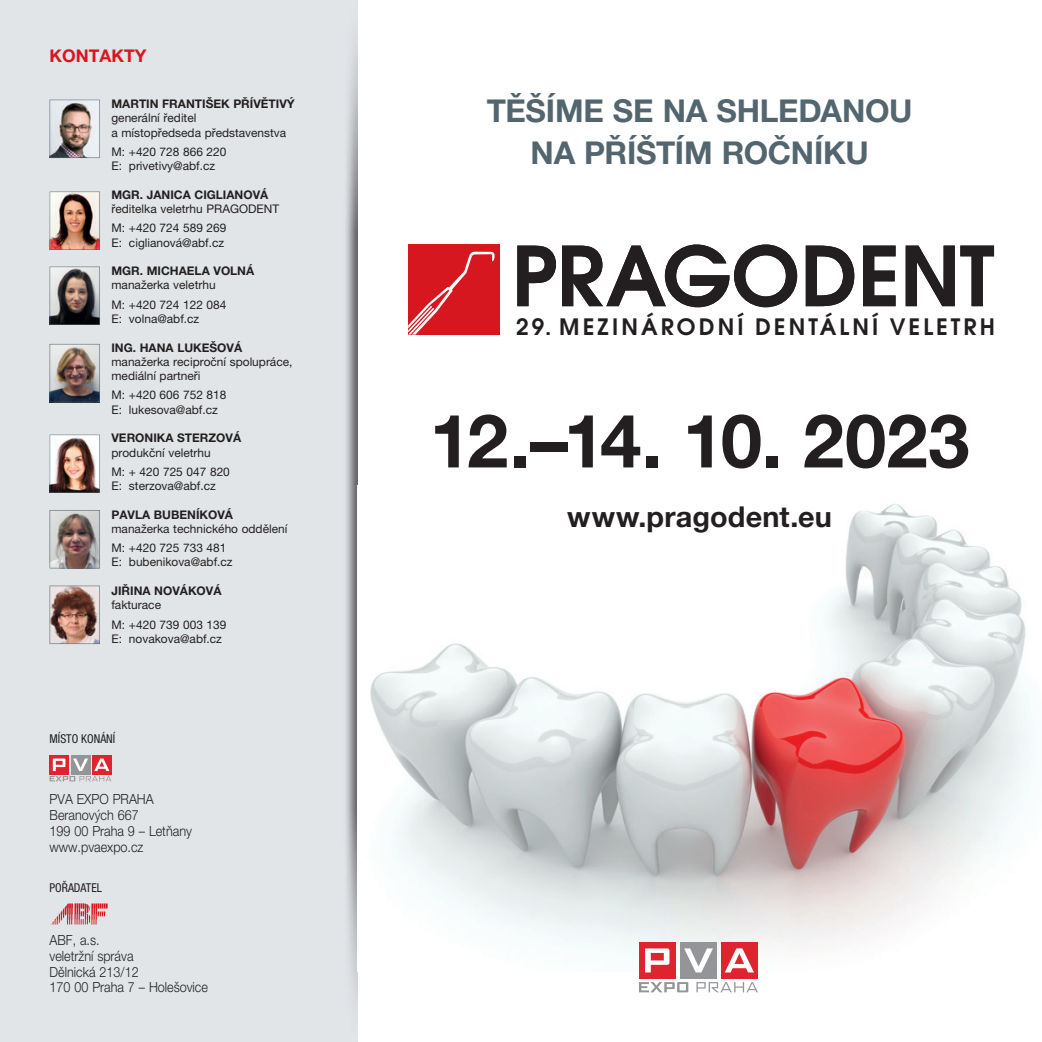
<style>
.page{position:relative;width:1042px;height:1042px;background:#fff}
.page>*{position:absolute;margin:0;border:0;box-sizing:border-box;transform-origin:0 0}
.t1{font:700 74.2px "Helvetica Neue LT Pro";letter-spacing:-.02em;color:#231f20}
.t2{font:700 31.5px/42px "Helvetica Neue LT Pro";letter-spacing:-.01em;color:#53656e;text-align:center}
.t3{font:700 28.88px "Helvetica Neue LT Pro";letter-spacing:.005em;color:#231f20}
.t4{font:22.57px "Avant Gar Got Itc LOT Dem";letter-spacing:.135em;color:#231f20}
.t5{font:700 17.5px "Helvetica Neue LT Pro";color:#d7171f}
.t6{font:300 14px/15.8px "Helvetica Neue LT Pro";color:#231f20;scale:.9 1}
.t7{font:condensed 12.25px "Helvetica Neue LT Pro";color:#231f20}
.t8{font:11.9px/19.2px "Helvetica Neue LT Pro";color:#231f20}
.t9{font:700 11.9px "Helvetica Neue LT Pro";color:#231f20}
</style>
<div class="page">
<img style="left:334px;top:0;width:23px;height:1042px">
<div style="left:0;top:0;width:334px;height:1042px;background:#e1e5e7"></div>
<svg style="left:51px;top:903px;width:57px;height:21px"></svg>
<img style="left:50px;top:100px;width:50px;height:58px">
<img style="left:50px;top:191px;width:50px;height:59px">
<svg style="left:50px;top:267px;width:50px;height:58px"></svg>
<img style="left:50px;top:344px;width:50px;height:58px">
<img style="left:50px;top:434px;width:50px;height:59px">
<svg style="left:50px;top:510px;width:50px;height:58px;background:#9d8f8b"></svg>
<svg style="left:50px;top:586px;width:50px;height:58px"></svg>
<div style="left:50px;top:755px;width:19px;height:19px;background:#de242f"></div>
<div style="left:71px;top:755px;width:19px;height:19px;background:#939598"></div>
<div style="left:92px;top:755px;width:19px;height:19px;background:#de242f"></div>
<svg style="left:50px;top:758px;width:61px;height:23px"></svg>
<img style="left:370px;top:504px;width:666px;height:452px">
<div style="left:639px;top:942px;width:37px;height:37px;background:#de242f"></div>
<div style="left:680px;top:942px;width:37px;height:37px;background:#939598"></div>
<div style="left:721px;top:942px;width:37px;height:37px;background:#de242f"></div>
<svg style="left:645px;top:948px;width:24px;height:24px"></svg>
<svg style="left:684px;top:948px;width:29px;height:24px"></svg>
<svg style="left:725px;top:948px;width:29px;height:24px"></svg>
<svg style="left:639px;top:982px;width:119px;height:10px"></svg>
<svg style="left:517px;top:244px;width:477px;height:63px"></svg>
<div style="left:408px;top:244px;width:92px;height:91px;background:#d7171f"></div>
<svg style="left:408px;top:251px;width:87px;height:84px"></svg>
<h3 class="t5" style="left:50px;top:45px;width:98px">KONTAKTY</h3>
<p class="t9" style="left:111px;top:97px;width:185px">MARTIN FRANTIŠEK PŘÍVĚTIVÝ</p>
<p class="t8" style="left:111px;top:111px;width:176px;line-height:14.3px">generální ředitel<br>a místopředseda představenstva</p>
<p class="t8" style="left:111px;top:144px;width:116px;line-height:14.3px">M: +420 728 866 220<br>E: privetivy@abf.cz</p>
<p class="t9" style="left:111px;top:187px;width:158px">MGR. JANICA CIGLIANOVÁ</p>
<p class="t8" style="left:111px;top:199px;width:169px">ředitelka veletrhu PRAGODENT<br>M: +420 724 589 269</p>
<p class="t8" style="left:111px;top:233px;width:114px">E: ciglianová@abf.cz</p>
<p class="t9" style="left:111px;top:264px;width:144px">MGR. MICHAELA VOLNÁ</p>
<p class="t8" style="left:111px;top:275px;width:116px">manažerka veletrhu<br>M: +420 724 122 084</p>
<p class="t8" style="left:111px;top:309px;width:89px">E: volna@abf.cz</p>
<p class="t9" style="left:111px;top:340px;width:132px">ING. HANA LUKEŠOVÁ</p>
<p class="t8" style="left:111px;top:354px;width:182px;line-height:14.3px">manažerka reciproční spolupráce, mediální partneři</p>
<p class="t8" style="left:111px;top:388px;width:116px;line-height:14.3px">M: +420 606 752 818<br>E: lukesova@abf.cz</p>
<p class="t9" style="left:111px;top:431px;width:131px">VERONIKA STERZOVÁ</p>
<p class="t8" style="left:111px;top:442px;width:120px">produkční veletrhu<br>M: + 420 725 047 820</p>
<p class="t8" style="left:111px;top:476px;width:106px">E: sterzova@abf.cz</p>
<p class="t9" style="left:111px;top:507px;width:123px">PAVLA BUBENÍKOVÁ</p>
<p class="t8" style="left:111px;top:519px;width:177px">manažerka technického oddělení<br>M: +420 725 733 481</p>
<p class="t8" style="left:111px;top:552px;width:123px">E: bubenikova@abf.cz</p>
<p class="t9" style="left:111px;top:583px;width:112px">JIŘINA NOVÁKOVÁ</p>
<p class="t8" style="left:111px;top:595px;width:116px">fakturace<br>M: +420 739 003 139</p>
<p class="t8" style="left:111px;top:629px;width:112px">E: novakova@abf.cz</p>
<p class="t7" style="left:50px;top:731px;width:67px">MÍSTO KONÁNÍ</p>
<p class="t6" style="left:50px;top:791px;width:160px">PVA EXPO PRAHA<br>Beranových 667<br>199 00 Praha 9 – Letňany www.pvaexpo.cz</p>
<p class="t7" style="left:50px;top:881px;width:54px">POŘADATEL</p>
<p class="t6" style="left:50px;top:932px;width:178px">ABF, a.s.<br>veletržní správa<br>Dělnická 213/12<br>170 00 Praha 7 – Holešovice</p>
<h2 class="t2" style="left:487px;top:89px;width:427px">TĚŠÍME SE NA SHLEDANOU<br>NA PŘÍŠTÍM ROČNÍKU</h2>
<h3 class="t4" style="left:516px;top:312px;width:480px">29. MEZINÁRODNÍ DENTÁLNÍ VELETRH</h3>
<h1 class="t1" style="left:430px;top:395px;width:541px">12.–14. 10. 2023</h1>
<h3 class="t3" style="left:567px;top:499px;width:266px">www.pragodent.eu</h3>
</div>
